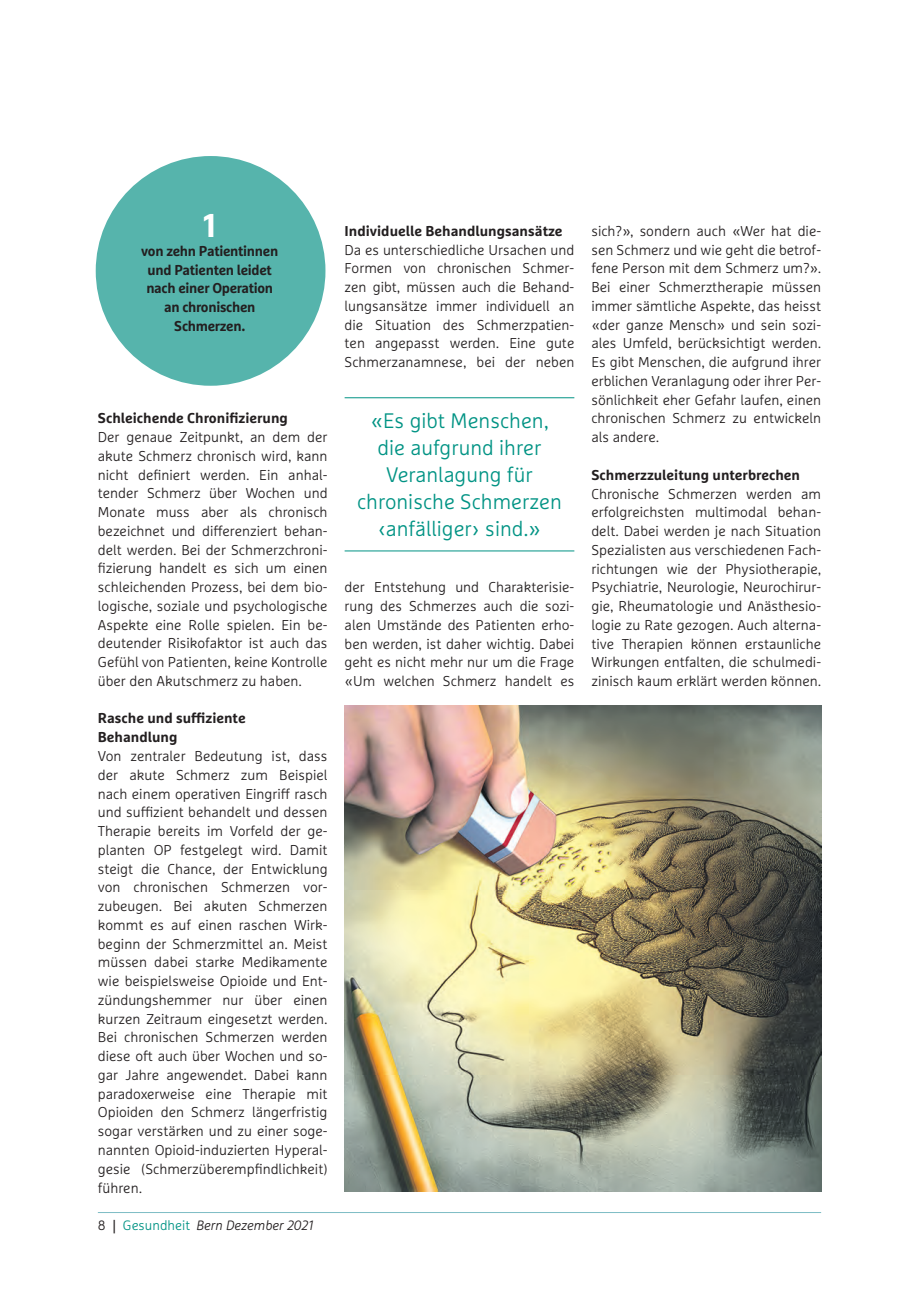
<style>
.page{position:relative;width:919px;height:1289px;background:#fff}
.page>*{position:absolute;margin:0;border:0;box-sizing:border-box;transform-origin:0 0}
.t1{font:700 33px "Marselis Pro";color:#fff}
.t2{font:300 21px/27px "Marselis Pro";color:#009384;text-align:center}
.t3{font:300 14.25px/18.8px "Marselis Pro";color:#231f20;text-align:justify}
.t4{font:700 14.25px/18.8px "Marselis Pro";color:#231f20}
.t5{font:700 14.25px/18.8px "Marselis Pro";letter-spacing:-.02em;color:#231f20;text-align:center}
.t6{font:italic 300 13.5px "Marselis Pro";color:#231f20}
.s1{font-style:normal}
.s2{font-family:"The Mix";font-weight:600;font-style:normal}
.s3{font-style:normal;color:#009384}
</style>
<div class="page">
<hr style="left:98px;top:1212px;width:723px;height:1px;background:#7dbcc4">
<hr style="left:344px;top:397px;width:230px;height:1px;background:#009384">
<hr style="left:344px;top:550px;width:230px;height:1px;background:#009384">
<div style="left:96px;top:156px;width:229px;height:230px;background:#56b4ac;border-radius:50%"></div>
<img style="left:344px;top:706px;width:477px;height:485px">
<h1 class="t1" style="left:203px;top:214px;width:15px">1</h1>
<p class="t5" style="left:141px;top:243px;width:138px">von zehn Patientinnen und Patienten leidet nach einer Operation an chronischen<br>Schmerzen.</p>
<p class="t4" style="left:98px;top:410px;width:191px">Schleichende Chronifizierung</p>
<p class="t3" style="left:98px;top:429px;width:231px">Der genaue Zeitpunkt, an dem der akute Schmerz chronisch wird, kann nicht definiert werden. Ein anhal&shy;tender Schmerz über Wochen und Monate muss aber als chronisch bezeichnet und differenziert behan&shy;delt werden. Bei der Schmerzchroni&shy;fizierung handelt es sich um einen schleichenden Prozess, bei dem bio&shy;logische, soziale und psychologische Aspekte eine Rolle spielen. Ein be&shy;deutender Risikofaktor ist auch das Gefühl von Patienten, keine Kontrolle über den Akutschmerz zu haben.</p>
<p class="t4" style="left:98px;top:710px;width:149px">Rasche und suffiziente<br>Behandlung</p>
<p class="t3" style="left:98px;top:748px;width:231px">Von zentraler Bedeutung ist, dass der akute Schmerz zum Beispiel nach einem operativen Eingriff rasch und suffizient behandelt und dessen Therapie bereits im Vorfeld der ge&shy;planten OP festgelegt wird. Damit steigt die Chance, der Entwicklung von chronischen Schmerzen vor&shy;zubeugen. Bei akuten Schmerzen kommt es auf einen raschen Wirk&shy;beginn der Schmerzmittel an. Meist müssen dabei starke Medikamente wie beispielsweise Opioide und Ent&shy;zündungshemmer nur über einen kurzen Zeitraum eingesetzt werden.<br>Bei chronischen Schmerzen werden diese oft auch über Wochen und so&shy;gar Jahre angewendet. Dabei kann paradoxerweise eine Therapie mit Opioiden den Schmerz längerfristig sogar verstär ken und zu einer soge&shy;nannten Opi oid-induzierten Hyperal&shy;gesie (Schmerzüberempfindlichkeit) führen.</p>
<p class="t6" style="left:98px;top:1220px;width:217px"><span class="s1">8</span> <span class="s2">|</span> <span class="s3">Gesundheit</span> Bern Dezember 2021</p>
<p class="t4" style="left:344px;top:223px;width:219px">Individuelle Behandlungsansätze</p>
<p class="t3" style="left:344px;top:242px;width:231px">Da es unterschiedliche Ursachen und Formen von chronischen Schmer&shy;zen gibt, müssen auch die Behand&shy;lungsansätze immer individuell an die Situation des Schmerzpatien&shy;ten angepasst werden. Eine gute Schmerzanamnese, bei der neben</p>
<h2 class="t2" style="left:357px;top:409px;width:206px">«Es gibt Menschen, die aufgrund ihrer<br>Veranlagung für chronische Schmerzen ‹anfälliger› sind.»</h2>
<p class="t3" style="left:344px;top:579px;width:231px">der Entstehung und Charakterisie&shy;rung des Schmerzes auch die sozi&shy;alen Umstände des Patienten erho&shy;ben werden, ist daher wichtig. Dabei geht es nicht mehr nur um die Frage «Um welchen Schmerz handelt es</p>
<p class="t3" style="left:591px;top:223px;width:231px">sich?», sondern auch «Wer hat die&shy;sen Schmerz und wie geht die betrof&shy;fene Person mit dem Schmerz um?».<br>Bei einer Schmerztherapie müssen immer sämtliche Aspekte, das heisst «der ganze Mensch» und sein sozi&shy;ales Umfeld, berücksichtigt werden.<br>Es gibt Menschen, die aufgrund ihrer erblichen Veranlagung oder ihrer Per&shy;sönlichkeit eher Gefahr laufen, einen chronischen Schmerz zu entwickeln als andere.</p>
<p class="t4" style="left:591px;top:467px;width:210px">Schmerzzuleitung unterbrechen</p>
<p class="t3" style="left:591px;top:485px;width:231px">Chronische Schmerzen werden am erfolgreichsten multimodal behan&shy;delt. Dabei werden je nach Situation Spezialisten aus verschiedenen Fach&shy;richtungen wie der Physiotherapie, Psychiatrie, Neurologie, Neurochirur&shy;gie, Rheumatologie und Anästhesio&shy;logie zu Rate gezogen. Auch alterna&shy;tive Therapien können erstaunliche Wirkungen entfalten, die schulmedi&shy;zinisch kaum erklärt werden können.</p>
</div>
